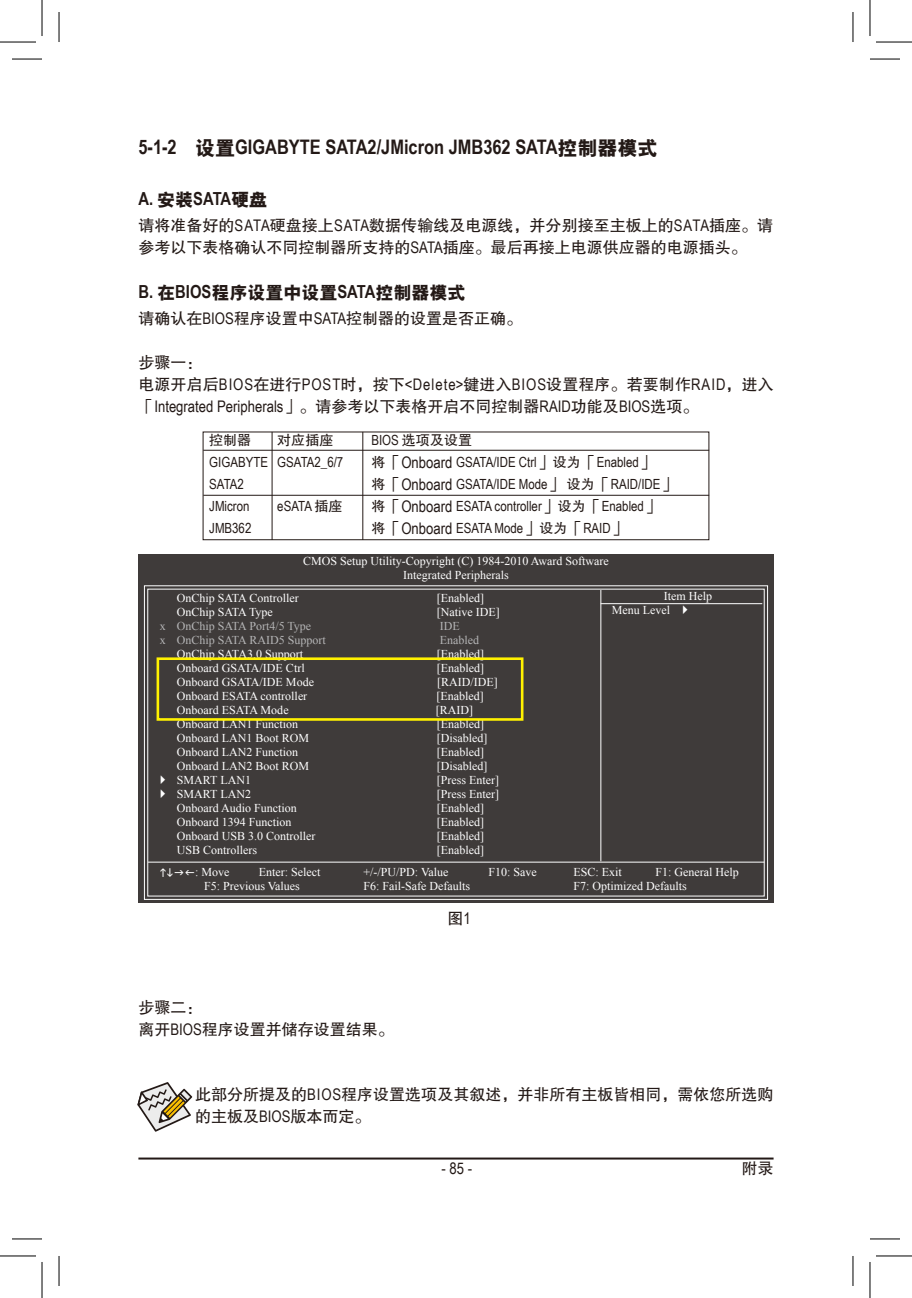
<style>
.page{position:relative;width:912px;height:1298px;background:#fff}
.page>*{position:absolute;margin:0;border:0;box-sizing:border-box;transform-origin:0 0}
.Heading_2{font:700 20px "Arial Narrow";color:#231916}
._09pt-Bold{font:18px "H Yb 9 gj";color:#231916}
._09pt-Bold-2{font:700 18px "Arial Narrow";color:#231916}
._08pt-body{font:16px/22px "FZHTJW GB1 0";color:#231916}
._08pt-body-2{font:16px/22px "Arial Narrow";color:#231916}
._07pt-pin_define{font:14px "Arial Narrow";color:#231916}
._07pt-pin_define-2{font:14px "FZHTJW GB1 0";color:#231916}
.BIOS_Screen{font:12px "Times New Roman";color:#fff}
.BIOS_Screen_title{font:12px "Times New Roman";color:#fff}
.BIOS_Screen-2{font:12px "Times New Roman";color:#b5b5b6}
.s1{font-family:"H Yb 9 gj";font-weight:400}
.s2{font-family:"Arial Narrow"}
.s3{font-family:"Arial Narrow";font-weight:700}
.s4{font-family:"FZHTJW GB1 0"}
.s5{font-family:"FZHTJW GB1 0";font-size:16px}
.s6{font-size:16px}
</style>
<div class="page">
<hr style="left:138px;top:1157px;width:635px;height:2px;background:#231916">
<svg style="left:137px;top:1082px;width:55px;height:49px"></svg>
<div style="left:203px;top:431px;width:506px;height:109px;border:1px solid #231916"></div>
<hr style="left:272px;top:432px;width:1px;height:108px;background:#231916">
<hr style="left:203px;top:450px;width:506px;height:1px;background:#231916">
<hr style="left:203px;top:495px;width:506px;height:1px;background:#231916">
<hr style="left:362px;top:432px;width:1px;height:108px;background:#231916">
<div style="left:138px;top:554px;width:635px;height:349px;background:#3f3b3a"></div>
<svg style="left:144px;top:585px;width:624px;height:315px"></svg>
<hr style="left:600px;top:590px;width:1px;height:271px;background:#fff">
<hr style="left:148px;top:861px;width:616px;height:1px;background:#fff">
<hr style="left:600px;top:603px;width:162px;height:1px;background:#fff">
<div style="left:157px;top:657px;width:366px;height:63px;border:3px solid #fff100"></div>
<hr style="left:12px;top:59px;width:30px;height:1px;background:#000">
<hr style="left:870px;top:59px;width:30px;height:1px;background:#000">
<hr style="left:12px;top:1238px;width:30px;height:1px;background:#000">
<hr style="left:870px;top:1238px;width:30px;height:1px;background:#000">
<hr style="left:59px;top:12px;width:1px;height:30px;background:#000">
<hr style="left:59px;top:1255px;width:1px;height:30px;background:#000">
<hr style="left:852px;top:12px;width:1px;height:30px;background:#000">
<hr style="left:852px;top:1255px;width:1px;height:30px;background:#000">
<hr style="left:0;top:42px;width:36px;height:1px;background:#000">
<hr style="left:876px;top:42px;width:36px;height:1px;background:#000">
<hr style="left:0;top:1255px;width:36px;height:1px;background:#000">
<hr style="left:876px;top:1255px;width:36px;height:1px;background:#000">
<hr style="left:42px;top:0;width:1px;height:36px;background:#000">
<hr style="left:42px;top:1261px;width:1px;height:36px;background:#000">
<hr style="left:869px;top:0;width:1px;height:36px;background:#000">
<hr style="left:869px;top:1261px;width:1px;height:36px;background:#000">
<svg style="left:161px;top:775px;width:4px;height:23px"></svg>
<svg style="left:160px;top:867px;width:34px;height:9px"></svg>
<svg style="left:683px;top:605px;width:4px;height:9px"></svg>
<p class="Heading_2" style="left:138px;top:132px;width:521px">5-1-2 <span class="s1">设置</span>GIGABYTE SATA2/JMicron JMB362 SATA<span class="s1">控制器模式</span></p>
<p class="_09pt-Bold-2" style="left:138px;top:185px;width:130px">A. <span class="s1">安装</span>SATA<span class="s1">硬盘</span></p>
<p class="_08pt-body" style="left:138px;top:215px;width:636px">请将准备好的<span class="s2">SATA</span>硬盘接上<span class="s2">SATA</span>数据传输线及电源线，并分别接至主板上的<span class="s2">SATA</span>插座。请参考以下表格确认不同控制器所支持的<span class="s2">SATA</span>插座。最后再接上电源供应器的电源插头。</p>
<p class="_09pt-Bold" style="left:138px;top:283px;width:328px"><span class="s3">B.</span> 在<span class="s3">BIOS</span>程序设置中设置<span class="s3">SATA</span>控制器模式</p>
<p class="_08pt-body" style="left:138px;top:308px;width:385px">请确认在<span class="s2">BIOS</span>程序设置中<span class="s2">SATA</span>控制器的设置是否正确。</p>
<p class="_08pt-body" style="left:138px;top:352px;width:65px">步骤一：</p>
<p class="_08pt-body-2" style="left:138px;top:373px;width:637px"><span class="s4">电源开启后</span>BIOS<span class="s4">在进行</span>POST<span class="s4">时，按下</span>&lt;Delete&gt;<span class="s4">键进入</span>BIOS<span class="s4">设置程序。若要制作</span>RAID<span class="s4">，进入「</span>Integrated Peripherals<span class="s4">」。请参考以下表格开启不同控制器</span>RAID<span class="s4">功能及</span>BIOS<span class="s4">选项。</span></p>
<p class="_07pt-pin_define-2" style="left:209px;top:432px;width:43px">控制器</p>
<p class="_07pt-pin_define-2" style="left:277px;top:432px;width:57px">对应插座</p>
<p class="_07pt-pin_define-2" style="left:371px;top:432px;width:102px"><span class="s2">BIOS</span> 选项及设置</p>
<p class="_07pt-pin_define" style="left:209px;top:452px;width:135px">GIGABYTE GSATA2_6/7</p>
<p class="_07pt-pin_define" style="left:371px;top:452px;width:285px"><span class="s4">将</span><span class="s5">「</span><span class="s6">Onboard</span> GSATA/IDE Ctrl<span class="s5">」</span><span class="s4">设为</span><span class="s5">「</span>Enabled<span class="s5">」</span></p>
<p class="_07pt-pin_define" style="left:209px;top:474px;width:36px">SATA2</p>
<p class="_07pt-pin_define" style="left:371px;top:474px;width:307px"><span class="s4">将</span><span class="s5">「</span><span class="s6">Onboard</span> GSATA/IDE Mode<span class="s5">」</span><span class="s4">设为</span><span class="s5">「</span>RAID/IDE<span class="s5">」</span></p>
<p class="_07pt-pin_define" style="left:209px;top:496px;width:42px">JMicron</p>
<p class="_07pt-pin_define" style="left:277px;top:496px;width:67px">eSATA <span class="s4">插座</span></p>
<p class="_07pt-pin_define" style="left:371px;top:496px;width:290px"><span class="s4">将</span><span class="s5">「</span><span class="s6">Onboard</span> ESATA controller<span class="s5">」</span><span class="s4">设为</span><span class="s5">「</span>Enabled<span class="s5">」</span></p>
<p class="_07pt-pin_define" style="left:209px;top:518px;width:44px">JMB362</p>
<p class="_07pt-pin_define" style="left:371px;top:518px;width:257px"><span class="s4">将</span><span class="s5">「</span><span class="s6">Onboard</span> ESATA Mode<span class="s5">」</span><span class="s4">设为</span><span class="s5">「</span>RAID<span class="s5">」</span></p>
<p class="BIOS_Screen_title" style="left:303px;top:553px;width:307px">CMOS Setup Utility-Copyright (C) 1984-2010 Award Software</p>
<p class="BIOS_Screen_title" style="left:403px;top:567px;width:107px">Integrated Peripherals</p>
<p class="BIOS_Screen" style="left:177px;top:589px;width:123px">OnChip SATA Controller</p>
<p class="BIOS_Screen" style="left:437px;top:589px;width:49px">[Enabled]</p>
<p class="BIOS_Screen" style="left:177px;top:603px;width:97px">OnChip SATA Type</p>
<p class="BIOS_Screen" style="left:437px;top:603px;width:64px">[Native IDE]</p>
<p class="BIOS_Screen-2" style="left:160px;top:617px;width:153px">x OnChip SATA Port4/5 Type</p>
<p class="BIOS_Screen-2" style="left:440px;top:617px;width:21px">IDE</p>
<p class="BIOS_Screen-2" style="left:160px;top:631px;width:167px">x OnChip SATA RAID5 Support</p>
<p class="BIOS_Screen-2" style="left:440px;top:631px;width:41px">Enabled</p>
<p class="BIOS_Screen" style="left:177px;top:645px;width:128px">OnChip SATA3.0 Support</p>
<p class="BIOS_Screen" style="left:437px;top:645px;width:49px">[Enabled]</p>
<p class="BIOS_Screen" style="left:177px;top:659px;width:129px">Onboard GSATA/IDE Ctrl</p>
<p class="BIOS_Screen" style="left:437px;top:659px;width:49px">[Enabled]</p>
<p class="BIOS_Screen" style="left:177px;top:673px;width:139px">Onboard GSATA/IDE Mode</p>
<p class="BIOS_Screen" style="left:437px;top:673px;width:62px">[RAID/IDE]</p>
<p class="BIOS_Screen" style="left:177px;top:687px;width:132px">Onboard ESATA controller</p>
<p class="BIOS_Screen" style="left:436px;top:687px;width:49px">[Enabled]</p>
<p class="BIOS_Screen" style="left:177px;top:701px;width:113px">Onboard ESATA Mode</p>
<p class="BIOS_Screen" style="left:436px;top:701px;width:39px">[RAID]</p>
<p class="BIOS_Screen" style="left:177px;top:715px;width:123px">Onboard LAN1 Function</p>
<p class="BIOS_Screen" style="left:437px;top:715px;width:49px">[Enabled]</p>
<p class="BIOS_Screen" style="left:177px;top:729px;width:134px">Onboard LAN1 Boot ROM</p>
<p class="BIOS_Screen" style="left:437px;top:729px;width:52px">[Disabled]</p>
<p class="BIOS_Screen" style="left:177px;top:743px;width:123px">Onboard LAN2 Function</p>
<p class="BIOS_Screen" style="left:437px;top:743px;width:49px">[Enabled]</p>
<p class="BIOS_Screen" style="left:177px;top:757px;width:134px">Onboard LAN2 Boot ROM</p>
<p class="BIOS_Screen" style="left:437px;top:757px;width:52px">[Disabled]</p>
<p class="BIOS_Screen" style="left:177px;top:771px;width:76px">SMART LAN1</p>
<p class="BIOS_Screen" style="left:437px;top:771px;width:64px">[Press Enter]</p>
<p class="BIOS_Screen" style="left:177px;top:785px;width:76px">SMART LAN2</p>
<p class="BIOS_Screen" style="left:437px;top:785px;width:64px">[Press Enter]</p>
<p class="BIOS_Screen" style="left:177px;top:799px;width:121px">Onboard Audio Function</p>
<p class="BIOS_Screen" style="left:437px;top:799px;width:49px">[Enabled]</p>
<p class="BIOS_Screen" style="left:177px;top:813px;width:116px">Onboard 1394 Function</p>
<p class="BIOS_Screen" style="left:437px;top:813px;width:49px">[Enabled]</p>
<p class="BIOS_Screen" style="left:177px;top:827px;width:140px">Onboard USB 3.0 Controller</p>
<p class="BIOS_Screen" style="left:437px;top:827px;width:49px">[Enabled]</p>
<p class="BIOS_Screen" style="left:177px;top:841px;width:82px">USB Controllers</p>
<p class="BIOS_Screen" style="left:437px;top:841px;width:49px">[Enabled]</p>
<p class="BIOS_Screen_title" style="left:195px;top:864px;width:36px">: Move</p>
<p class="BIOS_Screen_title" style="left:259px;top:864px;width:63px">Enter: Select</p>
<p class="BIOS_Screen_title" style="left:363px;top:864px;width:86px">+/-/PU/PD: Value</p>
<p class="BIOS_Screen_title" style="left:488px;top:864px;width:50px">F10: Save</p>
<p class="BIOS_Screen_title" style="left:573px;top:864px;width:50px">ESC: Exit</p>
<p class="BIOS_Screen_title" style="left:655px;top:864px;width:85px">F1: General Help</p>
<p class="BIOS_Screen_title" style="left:204px;top:878px;width:97px">F5: Previous Values</p>
<p class="BIOS_Screen_title" style="left:363px;top:878px;width:108px">F6: Fail-Safe Defaults</p>
<p class="BIOS_Screen_title" style="left:573px;top:878px;width:115px">F7: Optimized Defaults</p>
<p class="BIOS_Screen" style="left:664px;top:588px;width:50px">Item Help</p>
<p class="BIOS_Screen" style="left:612px;top:602px;width:60px">Menu Level</p>
<p class="_08pt-body" style="left:138px;top:996px;width:65px">步骤二：</p>
<p class="_08pt-body" style="left:138px;top:1018px;width:257px">离开<span class="s2">BIOS</span>程序设置并储存设置结果。</p>
<p class="_08pt-body" style="left:447px;top:907px;width:25px">图<span class="s2">1</span></p>
<p class="_08pt-body" style="left:195px;top:1083px;width:580px">此部分所提及的<span class="s2">BIOS</span>程序设置选项及其叙述，并非所有主板皆相同，需依您所选购的主板及<span class="s2">BIOS</span>版本而定。</p>
<h3 class="_08pt-body-2" style="left:441px;top:1157px;width:32px">-85-</h3>
<h3 class="_08pt-body" style="left:741px;top:1157px;width:33px">附录</h3>
</div>
